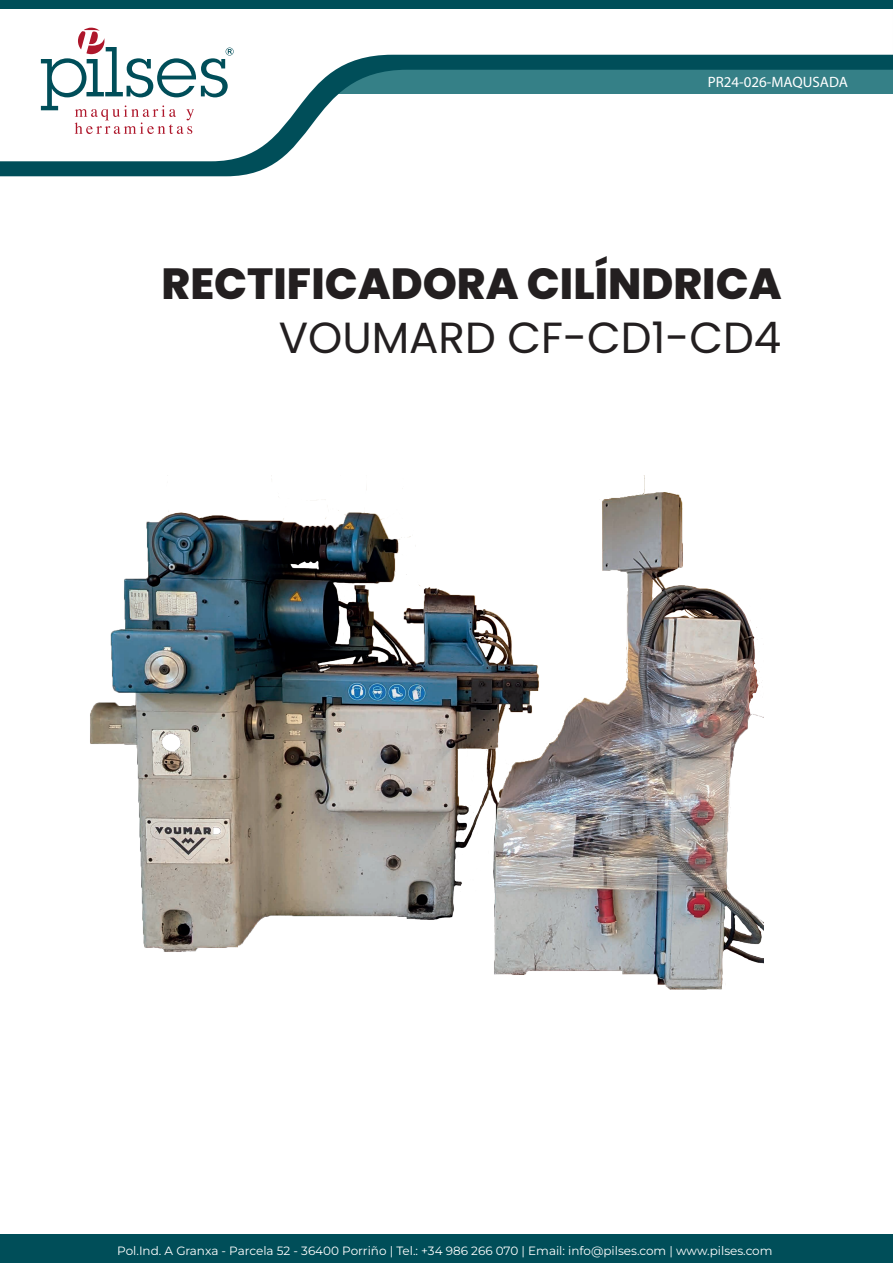
<style>
.page{position:relative;width:893px;height:1263px;background:#fff}
.page>*{position:absolute;margin:0;border:0;box-sizing:border-box;transform-origin:0 0}
.t1{font:800 43.5px "Poppins";color:#231f20}
.t2{font:43.5px "Poppins";color:#231f20}
.t3{font:15px "Myriad Pro";color:#fff}
.t4{font:12px "Montserrat";color:#fff}
</style>
<div class="page">
<div style="left:0;top:1234px;width:893px;height:29px;background:#004e59"></div>
<svg style="left:0;top:161px;width:278px;height:15px;background:#115a64"></svg>
<svg style="left:40px;top:27px;width:853px;height:134px"></svg>
<svg style="left:41px;top:28px;width:193px;height:106px"></svg>
<div style="left:0;top:0;width:893px;height:9px;background:#004e59"></div>
<img style="left:90px;top:476px;width:673px;height:514px">
<p class="t3" style="left:708px;top:73px;width:142px">PR24-026-MAQUSADA</p>
<h1 class="t1" style="left:162px;top:259px;width:621px">RECTIFICADORA CILÍNDRICA</h1>
<h1 class="t2" style="left:279px;top:312px;width:504px">VOUMARD CF-CD1-CD4</h1>
<p class="t4" style="left:117px;top:1243px;width:657px">Pol.Ind. A Granxa - Parcela 52 - 36400 Porriño | Tel.: +34 986 266 070 | Email: info@pilses.com | www.pilses.com</p>
</div>
